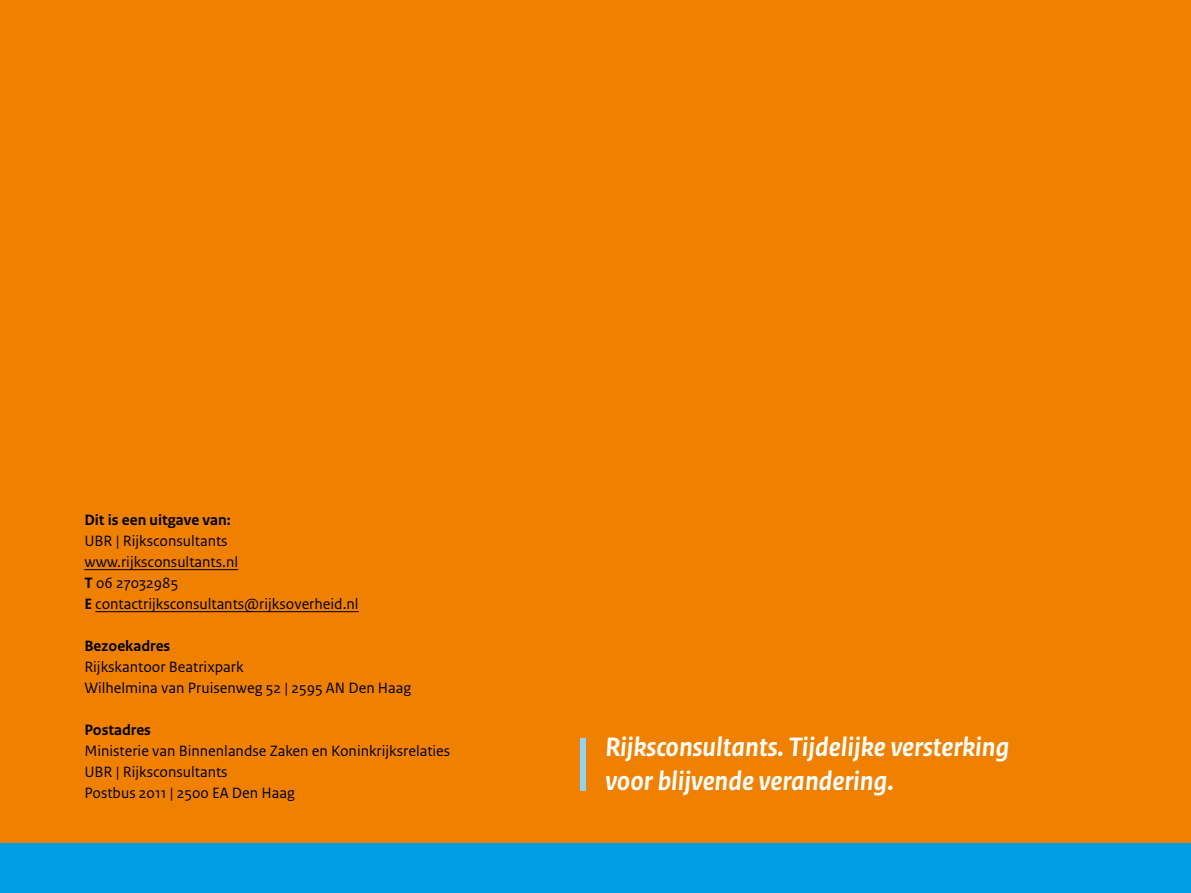
<style>
.page{position:relative;width:1191px;height:893px;background:#f08100}
.page>*{position:absolute;margin:0;border:0;box-sizing:border-box;transform-origin:0 0}
._10_RO_Broodtekst{font:italic 700 28px/33.2px "Rijksoverheid Sans Text";color:#fff}
._10_RO_Broodtekst-2{font:15.75px "Rijksoverheid Sans Text";color:#000}
._10_RO_Broodtekst-3{font:700 15.75px "Rijksoverheid Sans Text";color:#000}
.s1{font-weight:700}
</style>
<div class="page">
<hr style="left:84px;top:569px;width:154px;height:1px;background:#000">
<hr style="left:95px;top:611px;width:264px;height:1px;background:#000">
<div style="left:580px;top:738px;width:5px;height:52px;background:#92d2f4"></div>
<div style="left:0;top:843px;width:1191px;height:50px;background:#009fe3"></div>
<p class="_10_RO_Broodtekst-3" style="left:84px;top:511px;width:148px">Dit is een uitgave van:</p>
<p class="_10_RO_Broodtekst-2" style="left:84px;top:532px;width:145px">UBR | Rijksconsultants</p>
<p class="_10_RO_Broodtekst-2" style="left:84px;top:553px;width:155px">www.rijksconsultants.nl</p>
<p class="_10_RO_Broodtekst-2" style="left:84px;top:574px;width:95px"><span class="s1">T</span> 06 27032985</p>
<p class="_10_RO_Broodtekst-2" style="left:84px;top:595px;width:276px"><span class="s1">E</span> contactrijksconsultants@rijksoverheid.nl</p>
<p class="_10_RO_Broodtekst-3" style="left:84px;top:637px;width:88px">Bezoekadres</p>
<p class="_10_RO_Broodtekst-2" style="left:84px;top:658px;width:161px">Rijkskantoor Beatrixpark</p>
<p class="_10_RO_Broodtekst-2" style="left:84px;top:679px;width:328px">Wilhelmina van Pruisenweg 52 | 2595 AN Den Haag</p>
<p class="_10_RO_Broodtekst-3" style="left:84px;top:721px;width:68px">Postadres</p>
<p class="_10_RO_Broodtekst-2" style="left:84px;top:742px;width:367px">Ministerie van Binnenlandse Zaken en Koninkrijksrelaties</p>
<p class="_10_RO_Broodtekst-2" style="left:84px;top:763px;width:145px">UBR | Rijksconsultants</p>
<p class="_10_RO_Broodtekst-2" style="left:84px;top:784px;width:212px">Postbus 2011 | 2500 EA Den Haag</p>
<p class="_10_RO_Broodtekst" style="left:605px;top:731px;width:405px">Rijksconsultants. Tijdelijke versterking voor blijvende verandering.</p>
</div>
